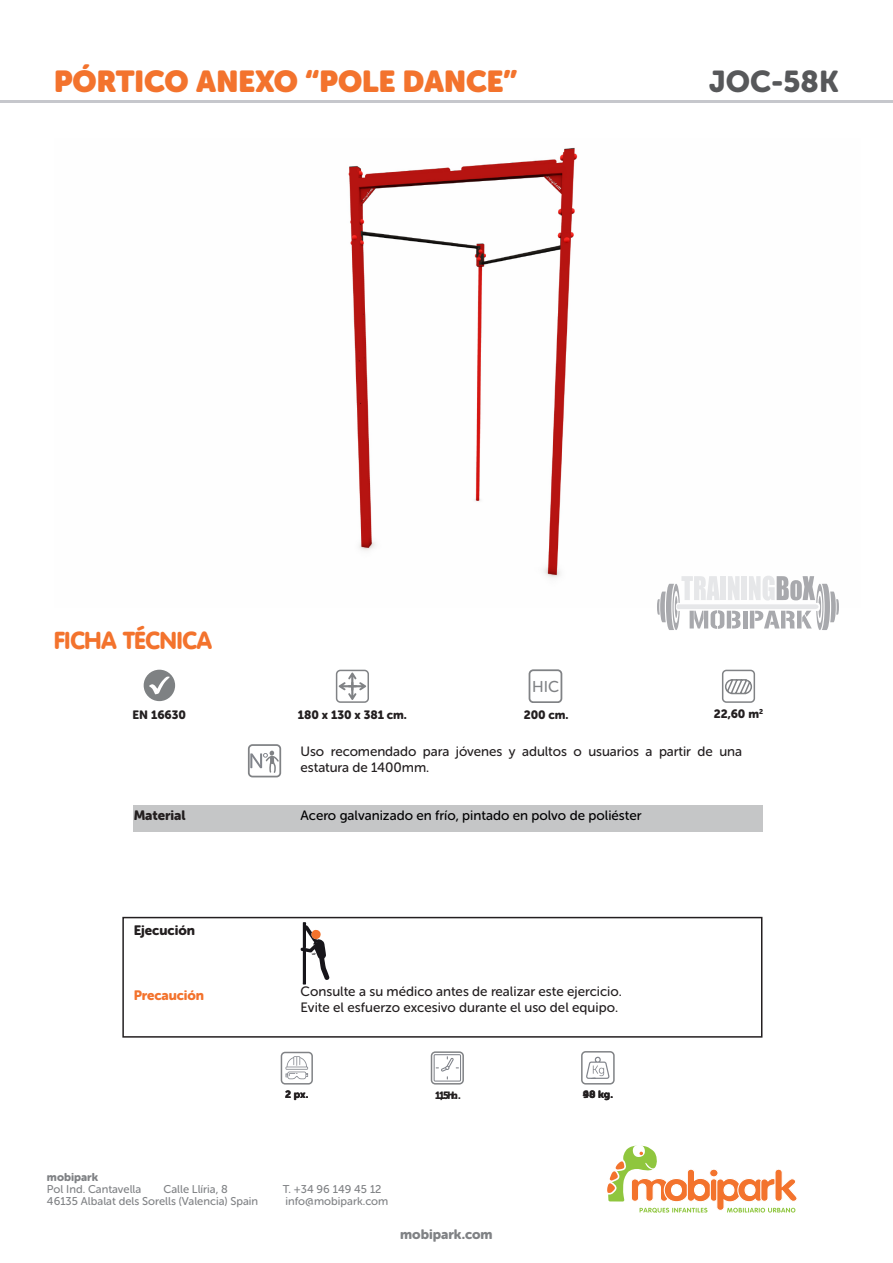
<style>
.page{position:relative;width:893px;height:1263px;background:#fff}
.page>*{position:absolute;margin:0;border:0;box-sizing:border-box;transform-origin:0 0}
.t1{font:30px "Museo Sans Rounded";color:#f3732d}
.t2{font:30px "Museo Sans Rounded 900";color:#57585a}
.t3{font:900 24px "VAG Rounded Black S Si";color:#f3732d}
.t4{font:15.6px "Museo Sans Rounded 500";color:#808285}
.t5{font:13.5px/16.2px "Museo Sans Rounded 500";letter-spacing:-.005em;color:#231f20}
.t6{font:13.5px "Museo Sans Rounded 500";color:#000001}
.t7{font:13.5px "Museo Sans Rounded 900";color:#231f20}
.t8{font:13.5px "Museo Sans Rounded 900";color:#808285}
.t9{font:13.5px "Museo Sans Rounded 900";letter-spacing:-.005em;color:#f3732d}
.t10{font:12px "Museo Sans Rounded 900";letter-spacing:-.005em;color:#231f20}
.t11{font:11.25px "Museo Sans Rounded 500";color:#808285}
.t12{font:11.25px "Museo Sans Rounded 900";color:#808285}
.t13{font:10.5px "Museo Sans Rounded 900";letter-spacing:-.01em;color:#231f20}
</style>
<div class="page">
<img style="left:348px;top:147px;width:230px;height:431px">
<svg style="left:607px;top:1145px;width:190px;height:68px"></svg>
<hr style="left:0;top:100px;width:893px;height:3px;background:#8e9099">
<div style="left:122px;top:917px;width:640px;height:121px;border:2px solid #231f20"></div>
<div style="left:581px;top:1051px;width:34px;height:33px;border:2px solid #808285;border-radius:4px"></div>
<svg style="left:586px;top:1057px;width:23px;height:22px"></svg>
<div style="left:431px;top:1051px;width:33px;height:33px;border:2px solid #808285;border-radius:4px"></div>
<svg style="left:434px;top:1054px;width:27px;height:27px"></svg>
<div style="left:281px;top:1052px;width:32px;height:32px;border:2px solid #808285;border-radius:4px"></div>
<svg style="left:283px;top:1056px;width:25px;height:23px"></svg>
<div style="left:144px;top:670px;width:30px;height:30px;background:#7e8183;border-radius:50%"></div>
<div style="left:144px;top:670px;width:31px;height:31px;border:2px solid #7e8183;border-radius:50%"></div>
<svg style="left:148px;top:676px;width:22px;height:18px"></svg>
<div style="left:336px;top:670px;width:33px;height:33px;border:2px solid #808285;border-radius:4px"></div>
<svg style="left:339px;top:672px;width:27px;height:28px"></svg>
<svg style="left:722px;top:669px;width:34px;height:34px"></svg>
<div style="left:529px;top:670px;width:33px;height:33px;border:2px solid #808285;border-radius:4px"></div>
<div style="left:133px;top:805px;width:629px;height:26px;background:#c5c6c7"></div>
<svg style="left:657px;top:576px;width:182px;height:54px"></svg>
<div style="left:248px;top:744px;width:33px;height:33px;border:2px solid #808285;border-radius:4px"></div>
<svg style="left:250px;top:750px;width:29px;height:23px"></svg>
<svg style="left:301px;top:922px;width:29px;height:63px"></svg>
<p class="t1" style="left:54px;top:64px;width:465px">PÓRTICO ANEXO “POLE DANCE”</p>
<p class="t2" style="left:709px;top:64px;width:131px">JOC-58K</p>
<p class="t3" style="left:54px;top:626px;width:159px">FICHA TÉCNICA</p>
<p class="t10" style="left:133px;top:708px;width:55px">EN 16630</p>
<p class="t10" style="left:298px;top:708px;width:110px">180 x 130 x 381 cm.</p>
<p class="t4" style="left:532px;top:678px;width:29px">HIC</p>
<p class="t10" style="left:524px;top:708px;width:46px">200 cm.</p>
<p class="t10" style="left:714px;top:707px;width:51px">22,60 m<sup>2</sup></p>
<p class="t7" style="left:134px;top:808px;width:54px">Material</p>
<p class="t7" style="left:134px;top:923px;width:63px">Ejecución</p>
<p class="t9" style="left:134px;top:988px;width:72px">Precaución</p>
<p class="t5" style="left:301px;top:743px;width:443px">Uso recomendado para jóvenes y adultos o usuarios a partir de una estatura de 1400mm.</p>
<p class="t6" style="left:301px;top:808px;width:342px">Acero galvanizado en frío, pintado en polvo de poliéster</p>
<p class="t5" style="left:301px;top:983px;width:323px">Consulte a su médico antes de realizar este ejercicio.</p>
<p class="t5" style="left:301px;top:1000px;width:319px">Evite el esfuerzo excesivo durante el uso del equipo.</p>
<p class="t13" style="left:285px;top:1089px;width:25px">2 px.</p>
<p class="t13" style="left:439px;top:1089px;width:19px">1 h.</p>
<p class="t13" style="left:583px;top:1088px;width:32px">48 kg.</p>
<p class="t13" style="left:583px;top:1088px;width:14px">90</p>
<p class="t13" style="left:435px;top:1089px;width:27px">1,5 h.</p>
<p class="t12" style="left:47px;top:1170px;width:53px">mobipark</p>
<p class="t11" style="left:47px;top:1182px;width:96px">Pol Ind. Cantavella</p>
<p class="t11" style="left:163px;top:1182px;width:66px">Calle Llíria, 8</p>
<p class="t11" style="left:283px;top:1182px;width:100px">T. +34 96 149 45 12</p>
<p class="t11" style="left:47px;top:1194px;width:213px">46135 Albalat dels Sorells (Valencia) Spain</p>
<p class="t11" style="left:285px;top:1194px;width:104px">info@mobipark.com</p>
<p class="t8" style="left:400px;top:1227px;width:94px">mobipark.com</p>
</div>
